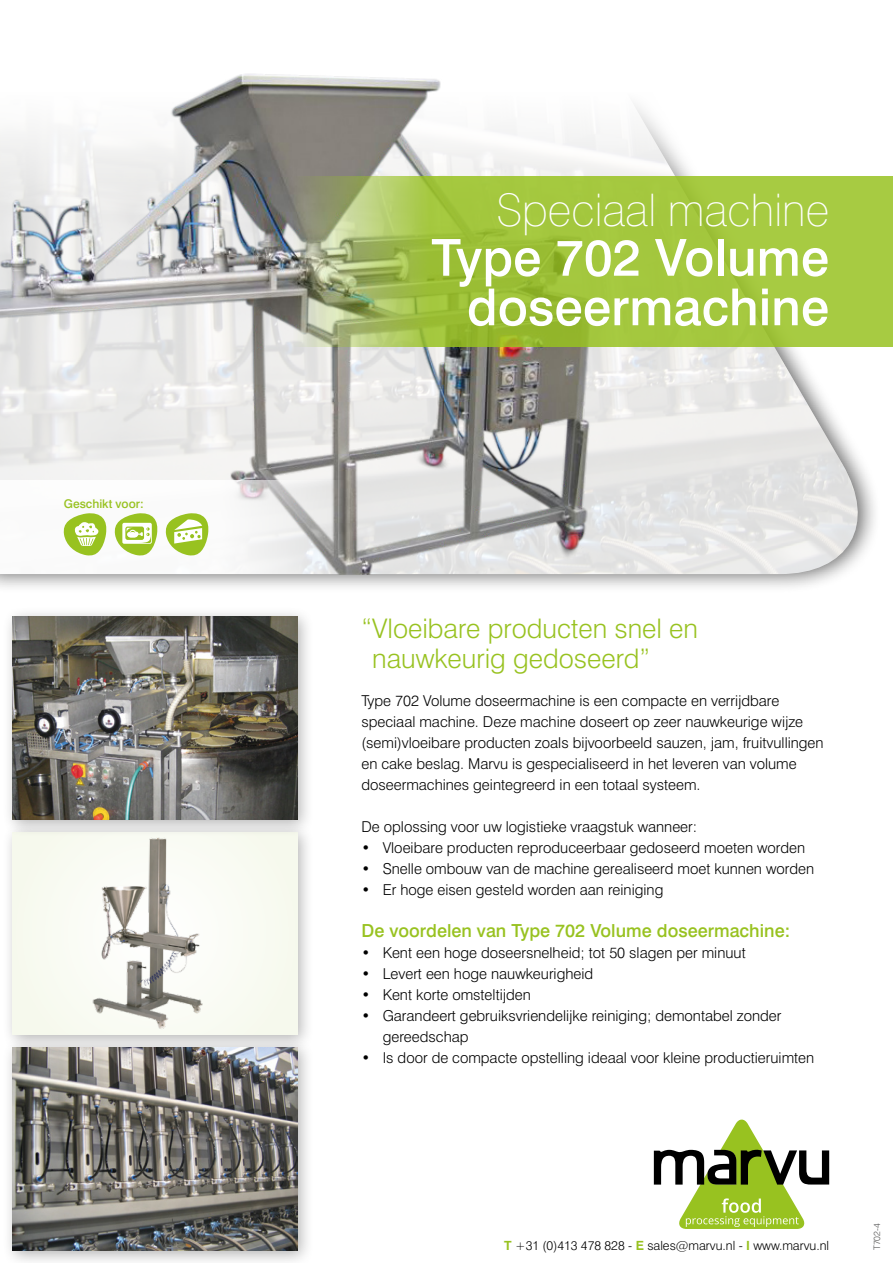
<style>
.page{position:relative;width:893px;height:1263px;background:#fff}
.page>*{position:absolute;margin:0;border:0;box-sizing:border-box;transform-origin:0 0}
.t1{font:500 51px/49.5px "Swiss 721 BT";color:#fff;text-align:right}
.t2{font:100 45px "Swiss 721 BT";color:#fff}
.t3{font:300 27px/30px "Swiss 721 BT";color:#98c220}
.t4{font:500 18px "Swiss 721 BT";color:#98c220}
.t5{font:300 15px/21px "Swiss 721 BT";color:#000}
.t6{font:300 12.6px "Swiss 721 BT";color:#000}
.t7{font:500 12px "Swiss 721 BT";color:#98c220}
.t8{font:300 9px "Swiss 721 BT";color:#575756}
.s1{font-weight:700;color:#98c220}
</style>
<div class="page">
<svg style="left:654px;top:1119px;width:175px;height:110px"></svg>
<div style="left:0;top:0;width:880px;height:593px;background:#000;opacity:.6"></div>
<img style="left:633px;top:0;width:225px;height:480px">
<div style="left:0;top:0;width:842px;height:219px;background:#fff"></div>
<div style="left:1px;top:821px;width:314px;height:231px;background:#000;opacity:.3"></div>
<div style="left:13px;top:832px;width:285px;height:203px;background:#f8faf1"></div>
<div style="left:1px;top:605px;width:314px;height:231px;background:#000;opacity:.3"></div>
<img style="left:13px;top:617px;width:285px;height:202px">
<img style="left:0;top:74px;width:633px;height:406px">
<svg style="left:0;top:176px;width:893px;height:171px;background:#aec373"></svg>
<svg style="left:0;top:480px;width:880px;height:94px"></svg>
<svg style="left:63px;top:513px;width:44px;height:42px"></svg>
<svg style="left:114px;top:513px;width:44px;height:42px"></svg>
<svg style="left:165px;top:513px;width:43px;height:42px"></svg>
<div style="left:1px;top:1036px;width:314px;height:227px;background:#000;opacity:.3"></div>
<img style="left:13px;top:1047px;width:285px;height:203px">
<img style="left:85px;top:832px;width:125px;height:197px">
<p class="t7" style="left:64px;top:496px;width:81px">Geschikt voor:</p>
<h2 class="t2" style="left:496px;top:183px;width:334px">Speciaal machine</h2>
<h1 class="t1" style="left:431px;top:232px;width:399px">Type 702 Volume doseermachine</h1>
<h3 class="t3" style="left:372px;top:613px;width:327px;text-indent:-11px">“Vloeibare producten snel en nauwkeurig gedoseerd”</h3>
<p class="t5" style="left:361px;top:690px;width:464px">Type 702 Volume doseermachine is een compacte en verrijdbare speciaal machine. Deze machine doseert op zeer nauwkeurige wijze (semi)vloeibare producten zoals bijvoorbeeld sauzen, jam, fruitvullingen en cake beslag. Marvu is gespecialiseerd in het leveren van volume doseermachines geintegreerd in een totaal systeem.</p>
<p class="t5" style="left:361px;top:816px;width:337px">De oplossing voor uw logistieke vraagstuk wanneer:</p>
<p class="t5" style="left:361px;top:837px;width:445px">• Vloeibare producten reproduceerbaar gedoseerd moeten worden</p>
<p class="t5" style="left:361px;top:858px;width:454px">• Snelle ombouw van de machine gerealiseerd moet kunnen worden</p>
<p class="t5" style="left:361px;top:879px;width:303px">• Er hoge eisen gesteld worden aan reiniging</p>
<p class="t4" style="left:361px;top:920px;width:430px">De voordelen van Type 702 Volume doseermachine:</p>
<p class="t5" style="left:361px;top:942px;width:386px">• Kent een hoge doseersnelheid; tot 50 slagen per minuut</p>
<p class="t5" style="left:361px;top:963px;width:233px">• Levert een hoge nauwkeurigheid</p>
<p class="t5" style="left:361px;top:984px;width:171px">• Kent korte omsteltijden</p>
<p class="t5" style="left:383px;top:1005px;width:400px;text-indent:-21px">• Garandeert gebruiksvriendelijke reiniging; demontabel zonder gereedschap</p>
<p class="t5" style="left:361px;top:1047px;width:454px">• Is door de compacte opstelling ideaal voor kleine productieruimten</p>
<p class="t6" style="left:504px;top:1238px;width:326px"><span class="s1">T</span> +31 (0)413 478 828 - <span class="s1">E</span> sales@marvu.nl - <span class="s1">I</span> www.marvu.nl</p>
<p class="t8" style="left:871px;top:1250px;width:28px;rotate:-90deg">T702-4</p>
</div>
